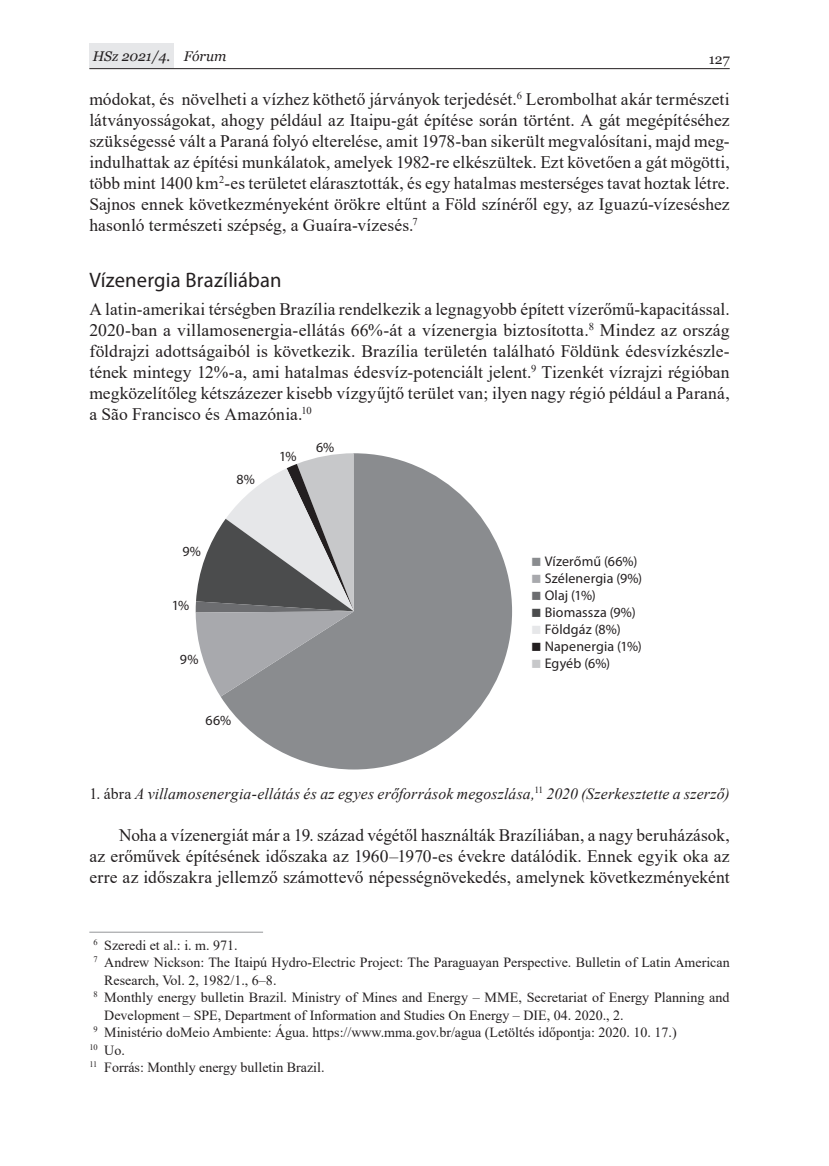
<style>
.page{position:relative;width:829px;height:1166px;background:#fff}
.page>*{position:absolute;margin:0;border:0;box-sizing:border-box;transform-origin:0 0}
.t1{font:21px "Myriad Pro";letter-spacing:.005em;color:#231f20}
.t2{font:17.5px/21px "Times New Roman";letter-spacing:.005em;color:#231f20;text-align:justify}
.t3{font:italic 15.75px "Times New Roman";letter-spacing:.01em;color:#231f20}
.t4{font:14px "Times New Roman";color:#231f20}
.t5{font:14px "Myriad Pro";letter-spacing:.01em;color:#231f20}
.t6{font:italic 14px "Georgia";color:#231f20}
.t7{font:14px "Georgia";color:#231f20}
.s1{color:#8a8c8f}
.s2{color:#a8a9ad}
.s3{color:#6c6d70}
.s4{color:#4b4c4d}
.s5{color:#e6e7e9}
.s6{color:#c7c8ca}
.s7{font-style:normal}
</style>
<div class="page">
<div style="left:89px;top:43px;width:85px;height:25px;background:#e6e7e9"></div>
<hr style="left:89px;top:68px;width:640px;height:1px;background:#231f20">
<hr style="left:89px;top:932px;width:174px;height:1px;background:#939598">
<svg style="left:220px;top:453px;width:292px;height:316px;fill:#8a8c8f"></svg>
<svg style="left:196px;top:453px;width:158px;height:243px"></svg>
<p class="t6" style="left:93px;top:47px;width:135px">HSz 2021/4. Fórum</p>
<p class="t7" style="left:708px;top:50px;width:22px">127</p>
<p class="t2" style="left:89px;top:88px;width:641px">módokat, és növelheti a vízhez köthető járványok terjedését.<sup>6</sup> Lerombolhat akár természeti látványosságokat, ahogy például az Itaipu-gát építése során történt. A gát megépítéséhez szükségessé vált a Paraná folyó elterelése, amit 1978-ban sikerült megvalósítani, majd meg&shy;indulhattak az építési munkálatok, amelyek 1982-re elkészültek. Ezt követően a gát mögötti, több mint 1400 km<sup>2</sup>-es területet elárasztották, és egy hatalmas mesterséges tavat hoztak létre.<br>Sajnos ennek következményeként örökre eltűnt a Föld színéről egy, az Iguazú-vízeséshez hasonló természeti szépség, a Guaíra-vízesés.<sup>7</sup></p>
<p class="t1" style="left:89px;top:267px;width:194px">Vízenergia Brazíliában</p>
<p class="t2" style="left:89px;top:298px;width:641px">A latin-amerikai térségben Brazília rendelkezik a legnagyobb épített vízerőmű-kapacitással.<br>2020-ban a villamosenergia-ellátás 66%-át a vízenergia biztosította.<sup>8</sup> Mindez az ország földrajzi adottságaiból is következik. Brazília területén található Földünk édesvízkészle&shy;tének mintegy 12%-a, ami hatalmas édesvíz-potenciált jelent.<sup>9</sup> Tizenkét vízrajzi régióban megközelítőleg kétszázezer kisebb vízgyűjtő terület van; ilyen nagy régió például a Paraná, a São Francisco és Amazónia.<sup>10</sup></p>
<p class="t5" style="left:182px;top:543px;width:20px">9%</p>
<p class="t5" style="left:172px;top:597px;width:19px">1%</p>
<p class="t5" style="left:180px;top:650px;width:20px">9%</p>
<p class="t5" style="left:236px;top:470px;width:20px">8%</p>
<p class="t5" style="left:205px;top:712px;width:27px">66%</p>
<p class="t5" style="left:279px;top:447px;width:19px">1%</p>
<p class="t5" style="left:316px;top:439px;width:20px">6%</p>
<p class="t5" style="left:531px;top:552px;width:107px"><span class="s1">■</span> Vízerőmű (66%)</p>
<p class="t5" style="left:531px;top:569px;width:112px"><span class="s2">■</span> Szélenergia (9%)</p>
<p class="t5" style="left:531px;top:586px;width:66px"><span class="s3">■</span> Olaj (1%)</p>
<p class="t5" style="left:531px;top:603px;width:106px"><span class="s4">■</span> Biomassza (9%)</p>
<p class="t5" style="left:531px;top:620px;width:91px"><span class="s5">■</span> Földgáz (8%)</p>
<p class="t5" style="left:531px;top:637px;width:112px">■ Napenergia (1%)</p>
<p class="t5" style="left:531px;top:654px;width:80px"><span class="s6">■</span> Egyéb (6%)</p>
<p class="t3" style="left:89px;top:782px;width:641px"><span class="s7">1. ábra</span> A villamosenergia-ellátás és az egyes erőforrások megoszlása,<sup>11</sup> 2020 (Szerkesztette a szerző)</p>
<p class="t2" style="left:89px;top:823px;width:641px;text-indent:30px">Noha a vízenergiát már a 19. század végétől használták Brazíliában, a nagy beruházások, az erőművek építésének időszaka az 1960–1970-es évekre datálódik. Ennek egyik oka az erre az időszakra jellemző számottevő népességnövekedés, amelynek következményeként</p>
<p class="t4" style="left:93px;top:935px;width:146px"><sup>6</sup> Szeredi et al.: i. m. 971.</p>
<p class="t4" style="left:93px;top:952px;width:637px"><sup>7</sup> Andrew Nickson: The Itaipú Hydro-Electric Project: The Paraguayan Perspective. Bulletin of Latin American</p>
<p class="t4" style="left:104px;top:970px;width:174px">Research, Vol. 2, 1982/1., 6–8.</p>
<p class="t4" style="left:93px;top:987px;width:637px"><sup>8</sup> Monthly energy bulletin Brazil. Ministry of Mines and Energy – MME, Secretariat of Energy Planning and</p>
<p class="t4" style="left:104px;top:1005px;width:521px">Development – SPE, Department of Information and Studies On Energy – DIE, 04. 2020., 2.</p>
<p class="t4" style="left:93px;top:1022px;width:584px"><sup>9</sup> Ministério doMeio Ambiente: Água. https://www.mma.gov.br/agua (Letöltés időpontja: 2020. 10. 17.)</p>
<p class="t4" style="left:89px;top:1040px;width:37px"><sup>10</sup> Uo.</p>
<p class="t4" style="left:89px;top:1057px;width:237px"><sup>11</sup> Forrás: Monthly energy bulletin Brazil.</p>
</div>
